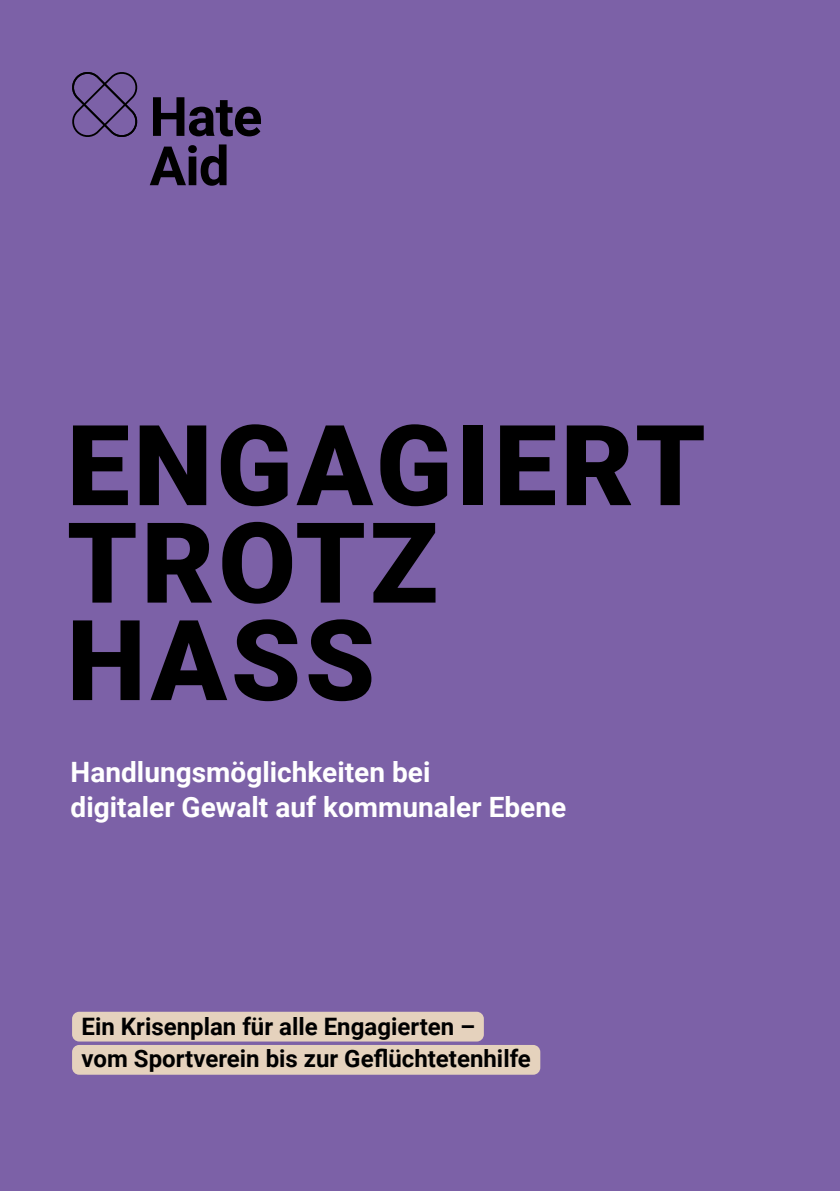
<style>
.page{position:relative;width:840px;height:1191px;background:#fff}
.page>*{position:absolute;margin:0;border:0;box-sizing:border-box;transform-origin:0 0}
.t1{font:900 112px/97.4px "Roboto";letter-spacing:.035em;color:#000}
.t2{font:700 54.4px/49.4px "Roboto";letter-spacing:-.015em;color:#000}
.t3{font:700 28px/34.6px "Roboto";color:#fff}
.t4{font:700 24px/32px "Roboto";color:#000}
</style>
<div class="page">
<div style="left:0;top:0;width:839px;height:1191px;background:#7c61a7"></div>
<svg style="left:72px;top:72px;width:66px;height:65px"></svg>
<div style="left:72px;top:1011px;width:411px;height:30px;background:#e5d2bd;border-radius:7px"></div>
<div style="left:72px;top:1045px;width:468px;height:29px;background:#e5d2bd;border-radius:7px"></div>
<h2 class="t2" style="left:149px;top:90px;width:114px">Hate<br>Aid</h2>
<h1 class="t1" style="left:67px;top:412px;width:640px">ENGAGIERT<br>TROTZ<br>HASS</h1>
<p class="t3" style="left:71px;top:753px;width:497px">Handlungsmöglichkeiten bei<br>digitaler Gewalt auf kommunaler Ebene</p>
<p class="t4" style="left:82px;top:1009px;width:450px">Ein Krisenplan für alle Engagierten –<br>vom Sportverein bis zur Geflüchtetenhilfe</p>
</div>
